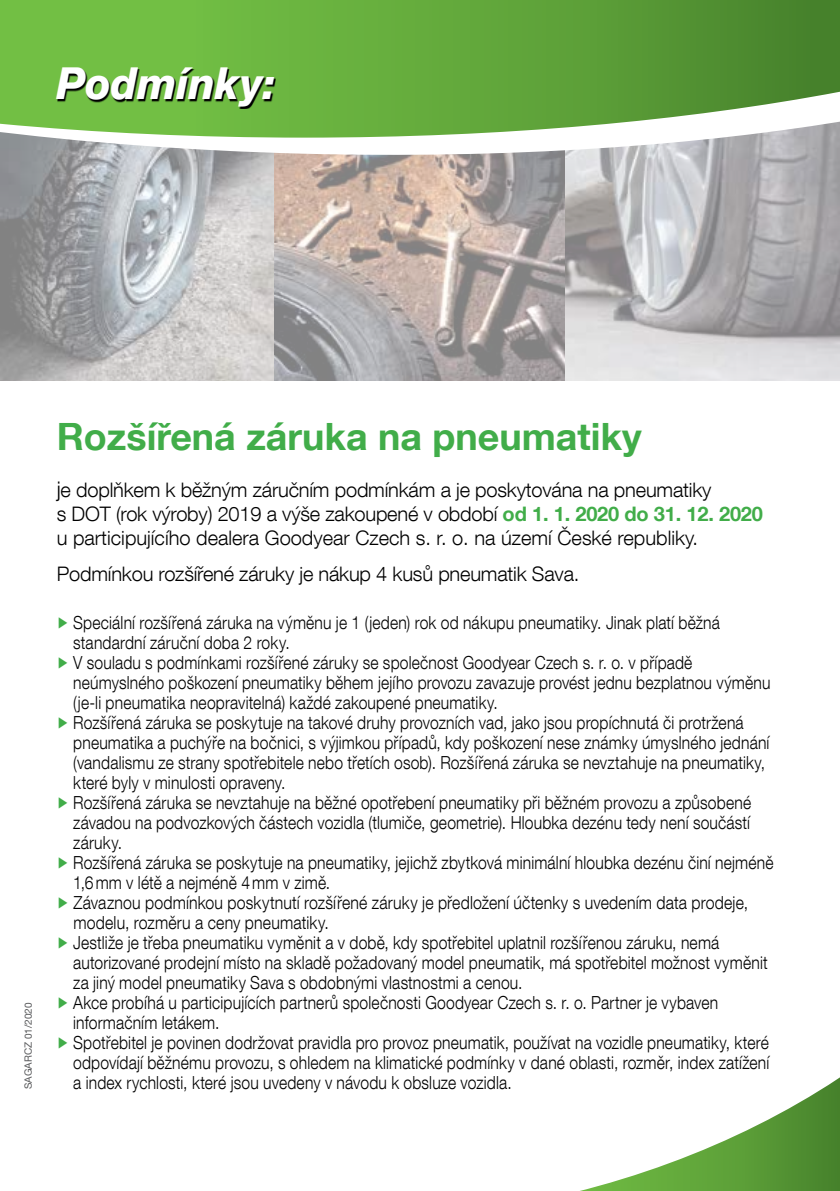
<style>
.page{position:relative;width:840px;height:1191px;background:#fff}
.page>*{position:absolute;margin:0;border:0;box-sizing:border-box;transform-origin:0 0}
.t1{font:italic 800 44px "Helvetica Neue LT Com";letter-spacing:-.005em;color:#fff;scale:.95 1}
.t2{font:700 37.6px "Helvetica Neue LT Com";color:#41ad49}
.t3{font:300 20px/24px "Helvetica Neue LT Com";letter-spacing:-.01em;color:#000}
.t4{font:300 18px "Helvetica Neue LT Com";letter-spacing:.01em;color:#000;scale:.87 1}
.t5{font:300 18px "Helvetica Neue LT Com";letter-spacing:.01em;color:#000;scale:.88 1}
.t6{font:10px "Helvetica Neue LT Com";color:#58595b}
.s1{font-size:22px}
.s2{font-weight:700;color:#41ad49}
.s3{color:#41ad49}
</style>
<div class="page">
<svg style="left:0;top:159px;width:839px;height:221px;background:#b6b2b2"></svg>
<svg style="left:0;top:138px;width:839px;height:21px"></svg>
<svg style="left:0;top:0;width:839px;height:138px;background:#6faf4c"></svg>
<svg style="left:57px;top:69px;width:219px;height:39px;background:#437128"></svg>
<svg style="left:580px;top:1078px;width:259px;height:113px"></svg>
<h1 class="t1" style="left:57px;top:57px;width:232px">Podmínky:</h1>
<p class="t6" style="left:22px;top:1089px;width:88px;rotate:-90deg">SAGARCZ 01/2020</p>
<h2 class="t2" style="left:57px;top:413px;width:586px">Rozšířená záruka na pneumatiky</h2>
<p class="t3" style="left:57px;top:477px;width:707px"><span class="s1">j</span>e doplňkem k běžným záručním podmínkám a je poskytována na pneumatiky<br>s DOT (rok výroby) 2019 a výše zakoupené v období <span class="s2">od 1. 1. 2020 do 31. 12. 2020 </span>u participujícího dealera Goodyear Czech s. r. o. na území České republiky.</p>
<p class="t3" style="left:57px;top:561px;width:524px">Podmínkou rozšířené záruky je nákup 4 kusů pneumatik Sava.</p>
<p class="t4" style="left:57px;top:611px;width:763px"><span class="s3">▶</span> Speciální rozšířená záruka na výměnu je 1 (jeden) rok od nákupu pneumatiky. Jinak platí běžná</p>
<p class="t4" style="left:73px;top:631px;width:250px">standardní záruční doba 2 roky.</p>
<p class="t4" style="left:57px;top:651px;width:731px"><span class="s3">▶</span> V souladu s podmínkami rozšířené záruky se společnost Goodyear Czech s. r. o. v případě</p>
<p class="t4" style="left:73px;top:671px;width:802px">neúmyslného poškození pneumatiky během jejího provozu zavazuje provést jednu bezplatnou výměnu</p>
<p class="t4" style="left:73px;top:691px;width:489px">(je-li pneumatika neopravitelná) každé zakoupené pneumatiky.</p>
<p class="t4" style="left:57px;top:711px;width:790px"><span class="s3">▶</span> Rozšířená záruka se poskytuje na takové druhy provozních vad, jako jsou propíchnutá či protržená</p>
<p class="t4" style="left:73px;top:731px;width:801px">pneumatika a puchýře na bočnici, s výjimkou případů, kdy poškození nese známky úmyslného jednání</p>
<p class="t4" style="left:73px;top:751px;width:796px">(vandalismu ze strany spotřebitele nebo třetích osob). Rozšířená záruka se nevztahuje na pneumatiky,</p>
<p class="t4" style="left:73px;top:771px;width:245px">které byly v minulosti opraveny.</p>
<p class="t4" style="left:57px;top:791px;width:799px"><span class="s3">▶</span> Rozšířená záruka se nevztahuje na běžné opotřebení pneumatiky při běžném provozu a způsobené</p>
<p class="t4" style="left:73px;top:811px;width:779px">závadou na podvozkových částech vozidla (tlumiče, geometrie). Hloubka dezénu tedy není součástí</p>
<p class="t4" style="left:73px;top:831px;width:58px">záruky.</p>
<p class="t4" style="left:57px;top:851px;width:825px"><span class="s3">▶</span> Rozšířená záruka se poskytuje na pneumatiky, jejichž zbytková minimální hloubka dezénu činí nejméně</p>
<p class="t4" style="left:73px;top:871px;width:297px">1,6mm v létě a nejméně 4mm v zimě.</p>
<p class="t5" style="left:57px;top:891px;width:786px"><span class="s3">▶</span> Závaznou podmínkou poskytnutí rozšířené záruky je předložení účtenky s uvedením data prodeje,</p>
<p class="t5" style="left:73px;top:911px;width:292px">modelu, rozměru a ceny pneumatiky.</p>
<p class="t4" style="left:57px;top:931px;width:762px"><span class="s3">▶</span> Jestliže je třeba pneumatiku vyměnit a v době, kdy spotřebitel uplatnil rozšířenou záruku, nemá</p>
<p class="t4" style="left:73px;top:951px;width:799px">autorizované prodejní místo na skladě požadovaný model pneumatik, má spotřebitel možnost vyměnit</p>
<p class="t4" style="left:73px;top:971px;width:517px">za jiný model pneumatiky Sava s obdobnými vlastnostmi a cenou.</p>
<p class="t4" style="left:57px;top:991px;width:761px"><span class="s3">▶</span> Akce probíhá u participujících partnerů společnosti Goodyear Czech s. r. o. Partner je vybaven</p>
<p class="t4" style="left:73px;top:1011px;width:170px">informačním letákem.</p>
<p class="t4" style="left:57px;top:1031px;width:819px"><span class="s3">▶</span> Spotřebitel je povinen dodržovat pravidla pro provoz pneumatik, používat na vozidle pneumatiky, které</p>
<p class="t4" style="left:73px;top:1051px;width:801px">odpovídají běžnému provozu, s ohledem na klimatické podmínky v dané oblasti, rozměr, index zatížení</p>
<p class="t4" style="left:73px;top:1071px;width:505px">a index rychlosti, které jsou uvedeny v návodu k obsluze vozidla.</p>
</div>
